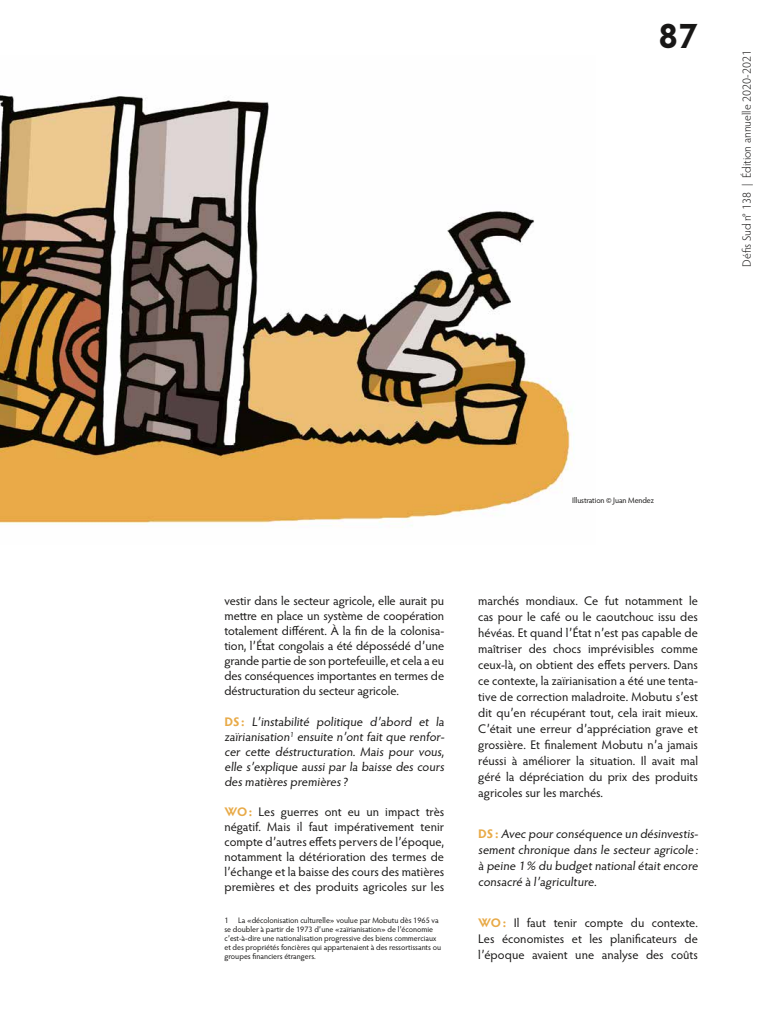
<style>
.page{position:relative;width:768px;height:1024px;background:#fff}
.page>*{position:absolute;margin:0;border:0;box-sizing:border-box;transform-origin:0 0}
.t1{font:700 36px "Hypatia Sans Pro";color:#181716}
.t2{font:12.5px/16px "Hypatia Sans Pro";color:#181716;text-align:justify}
.t3{font:300 12px "Hypatia Sans Pro";color:#181716}
.t4{font:8px/9px "Hypatia Sans Pro";color:#181716}
.s1{font-weight:700;color:#e8aa48}
</style>
<div class="page">
<img style="left:0;top:95px;width:574px;height:433px">
<div style="left:564px;top:489px;width:98px;height:22px;background:#fff"></div>
<h1 class="t1" style="left:659px;top:11px;width:41px">87</h1>
<p class="t3" style="left:739px;top:267px;width:218px;rotate:-90deg">Défis Sud n° 138 | Édition annuelle 2020-2021</p>
<p class="t4" style="left:572px;top:495px;width:83px">Illustration © Juan Mendez</p>
<p class="t2" style="left:224px;top:593px;width:221px;line-height:15px">vestir dans le secteur agricole, elle aurait pu mettre en place un système de coopération totalement différent. À la fin de la colonisa&shy;tion, l’État congolais a été dépossédé d’une grande partie de son portefeuille, et cela a eu des conséquences importantes en termes de déstructuration du secteur agricole.</p>
<p class="t2" style="left:224px;top:714px;width:223px;line-height:15px"><span class="s1">DS :</span> L’instabilité politique d’abord et la zaïrianisation<sup>1</sup> ensuite n’ont fait que renfor&shy;cer cette déstructuration. Mais pour vous, elle s’explique aussi par la baisse des cours des matières premières ?</p>
<p class="t2" style="left:224px;top:804px;width:221px;line-height:15px"><span class="s1">WO:</span> Les guerres ont eu un impact très négatif. Mais il faut impérativement tenir compte d’autres effets pervers de l’époque, notamment la détérioration des termes de l’échange et la baisse des cours des matières premières et des produits agricoles sur les</p>
<p class="t4" style="left:224px;top:915px;width:218px">1 La «décolonisation culturelle» voulue par Mobutu dès 1965 va se doubler à partir de 1973 d’une «zaïrianisation» de l’économie c’est-à-dire une nationalisation progressive des biens commerciaux et des propriétés foncières qui appartenaient à des ressortissants ou groupes financiers étrangers.</p>
<p class="t2" style="left:478px;top:592px;width:221px">marchés mondiaux. Ce fut notamment le cas pour le café ou le caoutchouc issu des hévéas. Et quand l’État n’est pas capable de maîtriser des chocs imprévisibles comme ceux-là, on obtient des effets pervers. Dans ce contexte, la zaïrianisation a été une tenta&shy;tive de correction maladroite. Mobutu s’est dit qu’en récupérant tout, cela irait mieux.<br>C’était une erreur d’appréciation grave et grossière. Et finalement Mobutu n’a jamais réussi à améliorer la situation. Il avait mal géré la dépréciation du prix des produits agricoles sur les marchés.</p>
<p class="t2" style="left:478px;top:825px;width:223px"><span class="s1">DS :</span> Avec pour conséquence un désinvestis&shy;sement chronique dans le secteur agricole : à peine 1% du budget national était encore consacré à l’agriculture.</p>
<p class="t2" style="left:478px;top:914px;width:221px"><span class="s1">WO:</span> Il faut tenir compte du contexte.<br>Les économistes et les planificateurs de l’époque avaient une analyse des coûts</p>
</div>
